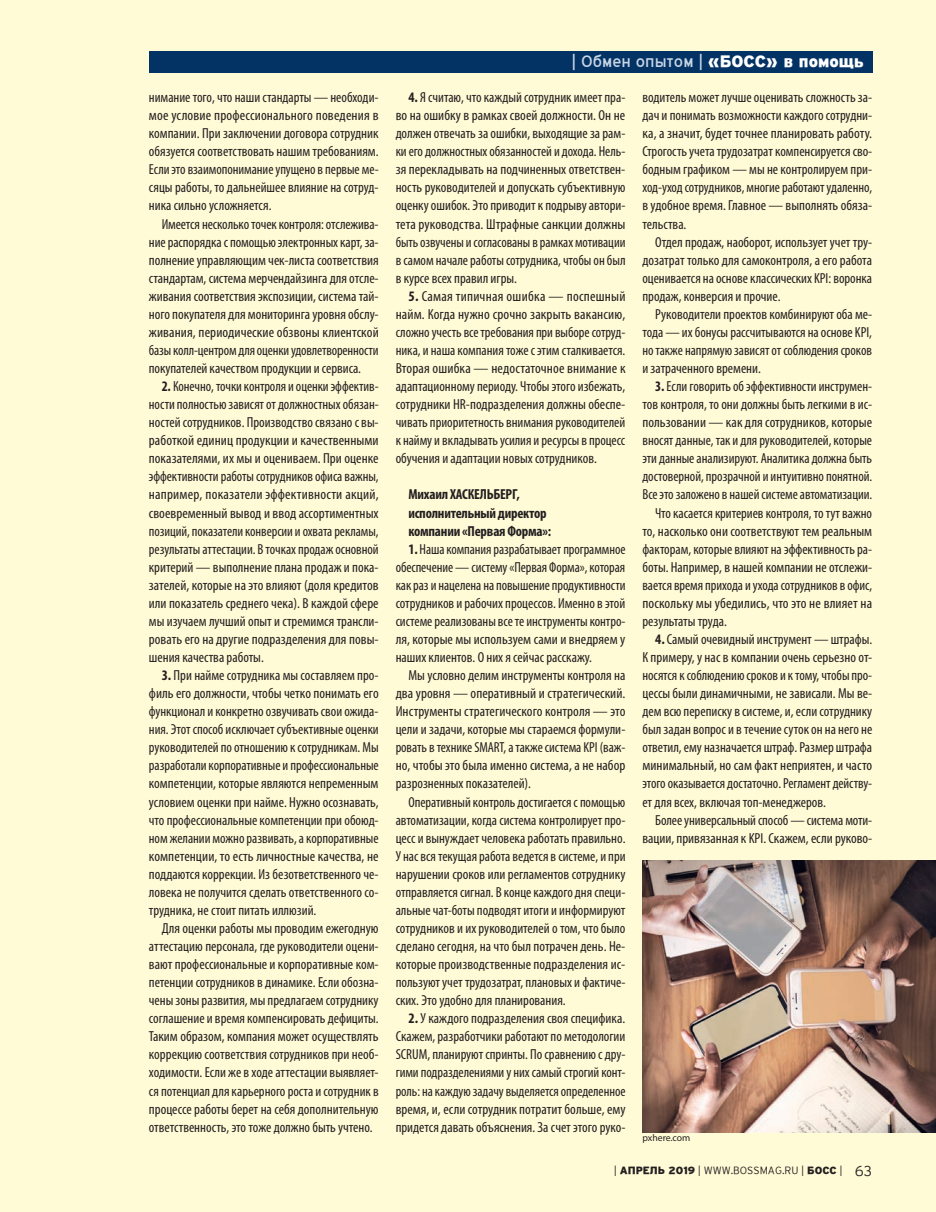
<style>
.page{position:relative;width:936px;height:1212px;background:#fff}
.page>*{position:absolute;margin:0;border:0;box-sizing:border-box;transform-origin:0 0}
.t1{font:16.5px "GL Interstate";color:#c9d6e6}
.t2{font:condensed 14.55px/18px "Myriad Pro";color:#231f20;text-align:justify}
.t3{font:700 condensed 14.55px/18px "Myriad Pro";letter-spacing:-.015em;color:#231f20}
.t4{font:300 10.5px "GL Interstate";color:#231f20}
.t5{font:9.75px "Myriad Pro";color:#231f20}
.s1{font-weight:700}
.s2{font-weight:900;color:#fff}
.s3{font-weight:900}
.s4{font-size:14.55px}
</style>
<div class="page">
<div style="left:0;top:0;width:935px;height:1212px;background:#fffbd6"></div>
<div style="left:149px;top:51px;width:723px;height:21px;background:#033365"></div>
<img style="left:642px;top:860px;width:293px;height:272px">
<p class="t2" style="left:149px;top:88px;width:231px">нимание того, что наши стандарты — необходи&shy;мое условие профессионального поведения в компании. При заключении договора сотрудник обязуется соответствовать нашим требованиям.<br>Если это взаимопонимание упущено в первые ме&shy;сяцы работы, то дальнейшее влияние на сотруд&shy;ника сильно усложняется.</p>
<p class="t2" style="left:149px;top:214px;width:231px;text-indent:13px">Имеется несколько точек контроля: отслежива&shy;ние распорядка с помощью электронных карт, за&shy;полнение управляющим чек-листа соответствия стандартам, система мерчендайзинга для отсле&shy;живания соответствия экспозиции, система тай&shy;ного покупателя для мониторинга уровня обслу&shy;живания, периодические обзвоны клиентской базы колл-центром для оценки удовлетворенности покупателей качеством продукции и сервиса.</p>
<p class="t2" style="left:149px;top:377px;width:231px;text-indent:13px"><span class="s1">2.</span> Конечно, точки контроля и оценки эффектив&shy;ности полностью зависят от должностных обязан&shy;ностей сотрудников. Производство связано с вы&shy;работкой единиц продукции и качественными показателями, их мы и оцениваем. При оценке эффективности работы сотрудников офиса важны, например, показатели эффективности акций, своевременный вывод и ввод ассортиментных позиций, показатели конверсии и охвата рекламы, результаты аттестации. В точках продаж основной критерий — выполнение плана продаж и пока&shy;зателей, которые на это влияют (доля кредитов или показатель среднего чека). В каждой сфере мы изучаем лучший опыт и стремимся трансли&shy;ровать его на другие подразделения для повы&shy;шения качества работы.</p>
<p class="t2" style="left:149px;top:666px;width:231px;text-indent:13px"><span class="s1">3.</span> При найме сотрудника мы составляем про&shy;филь его должности, чтобы четко понимать его функционал и конкретно озвучивать свои ожида&shy;ния. Этот способ исключает субъективные оценки руководителей по отношению к сотрудникам. Мы разработали корпоративные и профессиональные компетенции, которые являются непременным условием оценки при найме. Нужно осознавать, что профессиональные компетенции при обоюд&shy;ном желании можно развивать, а корпоративные компетенции, то есть личностные качества, не поддаются коррекции. Из безответственного че&shy;ловека не получится сделать ответственного со&shy;трудника, не стоит питать иллюзий.</p>
<p class="t2" style="left:149px;top:919px;width:231px;text-indent:13px">Для оценки работы мы проводим ежегодную аттестацию персонала, где руководители оцени&shy;вают профессиональные и корпоративные ком&shy;петенции сотрудников в динамике. Если обозна&shy;чены зоны развития, мы предлагаем сотруднику соглашение и время компенсировать дефициты.<br>Таким образом, компания может осуществлять коррекцию соответствия сотрудников при необ&shy;ходимости. Если же в ходе аттестации выявляет&shy;ся потенциал для карьерного роста и сотрудник в процессе работы берет на себя дополнительную ответственность, это тоже должно быть учтено.</p>
<p class="t1" style="left:571px;top:52px;width:294px">| Обмен опытом | <span class="s2">«БОСС» в помощь</span></p>
<p class="t2" style="left:395px;top:88px;width:231px;text-indent:13px"><span class="s1">4.</span> Я считаю, что каждый сотрудник имеет пра&shy;во на ошибку в рамках своей должности. Он не должен отвечать за ошибки, выходящие за рам&shy;ки его должностных обязанностей и дохода. Нель&shy;зя перекладывать на подчиненных ответствен&shy;ность руководителей и допускать субъективную оценку ошибок. Это приводит к подрыву автори&shy;тета руководства. Штрафные санкции должны быть озвучены и согласованы в рамках мотивации в самом начале работы сотрудника, чтобы он был в курсе всех правил игры.</p>
<p class="t2" style="left:395px;top:287px;width:231px;text-indent:13px"><span class="s1">5.</span> Самая типичная ошибка — поспешный найм. Когда нужно срочно закрыть вакансию, сложно учесть все требования при выборе сотруд&shy;ника, и наша компания тоже с этим сталкивается.<br>Вторая ошибка — недостаточное внимание к адаптационному периоду. Чтобы этого избежать, сотрудники HR-подразделения должны обеспе&shy;чивать приоритетность внимания руководителей к найму и вкладывать усилия и ресурсы в процесс обучения и адаптации новых сотрудников.</p>
<p class="t3" style="left:408px;top:485px;width:144px">Михаил ХАСКЕЛЬБЕРГ, исполнительный директор компании «Первая Форма»:</p>
<p class="t2" style="left:395px;top:540px;width:231px;text-indent:13px"><span class="s1">1.</span> Наша компания разрабатывает программное обеспечение — систему «Первая Форма», которая как раз и нацелена на повышение продуктивности сотрудников и рабочих процессов. Именно в этой системе реализованы все те инструменты контро&shy;ля, которые мы используем сами и внедряем у наших клиентов. О них я сейчас расскажу.</p>
<p class="t2" style="left:395px;top:666px;width:231px;text-indent:13px">Мы условно делим инструменты контроля на два уровня — оперативный и стратегический.<br>Инструменты стратегического контроля — это цели и задачи, которые мы стараемся формули&shy;ровать в технике SMART, а также система KPI (важ&shy;но, чтобы это была именно система, а не набор разрозненных показателей).</p>
<p class="t2" style="left:395px;top:792px;width:231px;text-indent:13px">Оперативный контроль достигается с помощью автоматизации, когда система контролирует про&shy;цесс и вынуждает человека работать правильно.<br>У нас вся текущая работа ведется в системе, и при нарушении сроков или регламентов сотруднику отправляется сигнал. В конце каждого дня специ&shy;альные чат-боты подводят итоги и информируют сотрудников и их руководителей о том, что было сделано сегодня, на что был потрачен день. Не&shy;которые производственные подразделения ис&shy;пользуют учет трудозатрат, плановых и фактиче&shy;ских. Это удобно для планирования.</p>
<p class="t2" style="left:395px;top:1009px;width:231px;text-indent:13px"><span class="s1">2.</span> У каждого подразделения своя специфика.<br>Скажем, разработчики работают по методологии SCRUM, планируют спринты. По сравнению с дру&shy;гими подразделениями у них самый строгий конт&shy;роль: на каждую задачу выделяется определенное время, и, если сотрудник потратит больше, ему придется давать объяснения. За счет этого руко-</p>
<p class="t2" style="left:642px;top:88px;width:231px">водитель может лучше оценивать сложность за&shy;дач и понимать возможности каждого сотрудни&shy;ка, а значит, будет точнее планировать работу.<br>Строгость учета трудозатрат компенсируется сво&shy;бодным графиком — мы не контролируем при&shy;ход-уход сотрудников, многие работают удаленно, в удобное время. Главное — выполнять обяза&shy;тельства.</p>
<p class="t2" style="left:642px;top:233px;width:231px;text-indent:13px">Отдел продаж, наоборот, использует учет тру&shy;дозатрат только для самоконтроля, а его работа оценивается на основе классических KPI: воронка продаж, конверсия и прочие.</p>
<p class="t2" style="left:642px;top:305px;width:231px;text-indent:13px">Руководители проектов комбинируют оба ме&shy;тода — их бонусы рассчитываются на основе KPI, но также напрямую зависят от соблюдения сроков и затраченного времени.</p>
<p class="t2" style="left:655px;top:377px;width:218px"><span class="s1">3.</span> Если говорить об эффективности инструмен-</p>
<p class="t2" style="left:642px;top:395px;width:231px">тов контроля, то они должны быть легкими в ис-</p>
<p class="t2" style="left:642px;top:413px;width:231px">пользовании — как для сотрудников, которые</p>
<p class="t2" style="left:642px;top:431px;width:231px">вносят данные, так и для руководителей, которые</p>
<p class="t2" style="left:642px;top:449px;width:231px">эти данные анализируют. Аналитика должна быть</p>
<p class="t2" style="left:642px;top:467px;width:231px">достоверной, прозрачной и интуитивно понятной.</p>
<p class="t2" style="left:642px;top:485px;width:231px">Все это заложено в нашей системе автоматизации.</p>
<p class="t2" style="left:655px;top:503px;width:218px">Что касается критериев контроля, то тут важно</p>
<p class="t2" style="left:642px;top:522px;width:231px">то, насколько они соответствуют тем реальным</p>
<p class="t2" style="left:642px;top:540px;width:231px">факторам, которые влияют на эффективность ра-</p>
<p class="t2" style="left:642px;top:558px;width:231px">боты. Например, в нашей компании не отслежи-</p>
<p class="t2" style="left:642px;top:576px;width:231px">вается время прихода и ухода сотрудников в офис,</p>
<p class="t2" style="left:642px;top:594px;width:231px">поскольку мы убедились, что это не влияет на</p>
<p class="t2" style="left:642px;top:612px;width:86px">результаты труда.</p>
<p class="t2" style="left:642px;top:630px;width:231px;text-indent:13px"><span class="s1">4.</span> Самый очевидный инструмент — штрафы.<br>К примеру, у нас в компании очень серьезно от&shy;носятся к соблюдению сроков и к тому, чтобы про&shy;цессы были динамичными, не зависали. Мы ве&shy;дем всю переписку в системе, и, если сотруднику был задан вопрос и в течение суток он на него не ответил, ему назначается штраф. Размер штрафа минимальный, но сам факт неприятен, и часто этого оказывается достаточно. Регламент действу&shy;ет для всех, включая топ-менеджеров.</p>
<p class="t2" style="left:642px;top:810px;width:231px;text-align:right">Более универсальный способ — система моти&shy;вации, привязанная к KPI. Скажем, если руково-</p>
<p class="t5" style="left:642px;top:1132px;width:49px">pxhere.com</p>
<p class="t4" style="left:614px;top:1165px;width:259px">| <span class="s3">апрель 2019</span> | WWW.BOSSMAG.RU | <span class="s3">БОСС</span> | <span class="s4">63</span></p>
</div>
